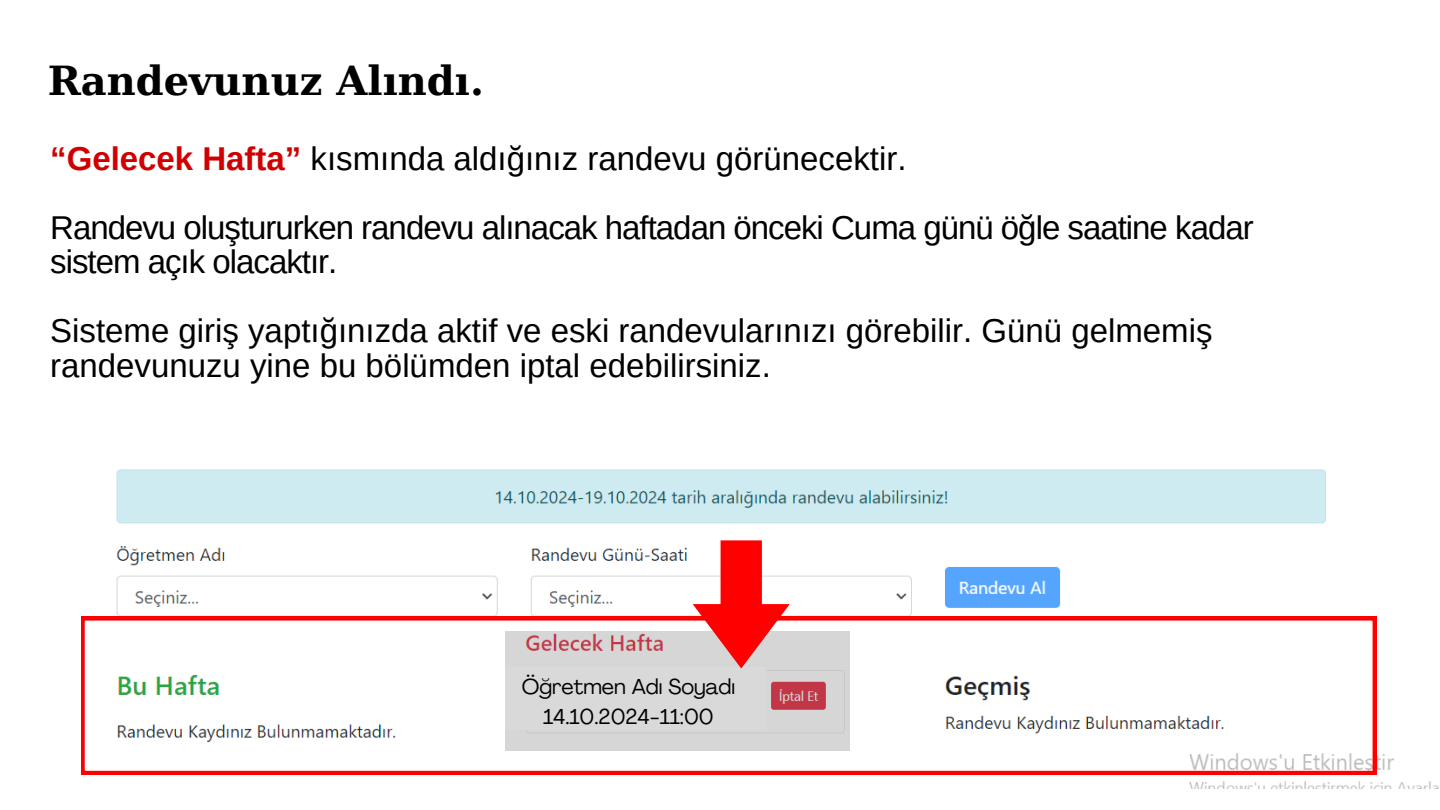
<style>
.page{position:relative;width:1440px;height:810px;background:#fff}
.page>*{position:absolute;margin:0;border:0;box-sizing:border-box;transform-origin:0 0}
.t1{font:700 40px "DejaVu Serif";color:#000}
.t2{font:33px/34.5px "Arimo";color:#000}
.t3{font:33px/34.5px "Arimo";letter-spacing:-.03em;color:#000}
.t4{font:21.3px "Agrandir";color:#000}
.s1{font-weight:700;color:#d00000}
</style>
<div class="page">
<img style="left:81px;top:469px;width:1358px;height:319px">
<svg style="left:81px;top:617px;width:1295px;height:157px"></svg>
<svg style="left:693px;top:540px;width:96px;height:129px"></svg>
<p class="t1" style="left:48px;top:57px;width:438px">Randevunuz Alındı.</p>
<p class="t2" style="left:50px;top:141px;width:858px"><span class="s1">“Gelecek Hafta”</span> kısmında aldığınız randevu görünecektir.</p>
<p class="t3" style="left:50px;top:210px;width:1205px">Randevu oluştururken randevu alınacak haftadan önceki Cuma günü öğle saatine kadar sistem açık olacaktır.</p>
<p class="t2" style="left:50px;top:313px;width:1164px">Sisteme giriş yaptığınızda aktif ve eski randevularınızı görebilir. Günü gelmemiş randevunuzu yine bu bölümden iptal edebilirsiniz.</p>
<h2 class="t4" style="left:522px;top:678px;width:215px">Öğretmen Adı Soyadı</h2>
<h2 class="t4" style="left:543px;top:708px;width:172px">14.10.2024-11:00</h2>
</div>
